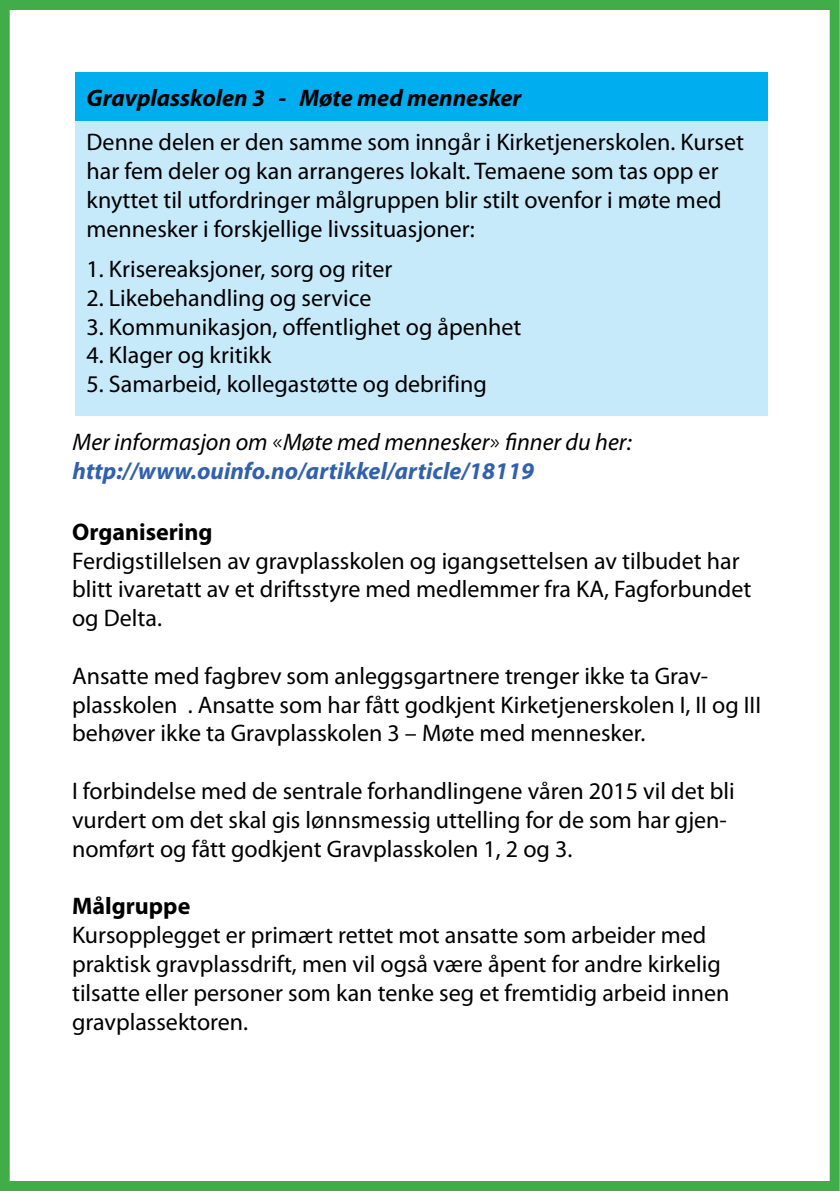
<style>
.page{position:relative;width:840px;height:1191px;background:#fff}
.page>*{position:absolute;margin:0;border:0;box-sizing:border-box;transform-origin:0 0}
.t1{font:24px/28.8px "Myriad Pro";color:#000}
.t2{font:italic 24px/28.8px "Myriad Pro";color:#000}
.t3{font:italic 700 24px "Myriad Pro";color:#000}
.t4{font:700 24px "Myriad Pro";color:#000}
.s1{font-family:"Adobe Jenson Pro";font-weight:300;font-style:normal}
.s2{font-weight:700;color:#3160ad}
</style>
<div class="page">
<div style="left:0;top:0;width:839px;height:1191px;border:10px solid #41ad49"></div>
<div style="left:75px;top:78px;width:692px;height:337px;background:#c7eafb"></div>
<div style="left:75px;top:72px;width:692px;height:48px;background:#00aeef"></div>
<p class="t3" style="left:86px;top:82px;width:436px">Gravplasskolen 3 - Møte med mennesker</p>
<p class="t1" style="left:86px;top:128px;width:658px">Denne delen er den samme som inngår i Kirketjenerskolen. Kurset har fem deler og kan arrangeres lokalt. Temaene som tas opp er knyttet til utfordringer målgruppen blir stilt ovenfor i møte med mennesker i forskjellige livssituasjoner:</p>
<p class="t1" style="left:86px;top:254px;width:307px">1. Krisereaksjoner, sorg og riter</p>
<p class="t1" style="left:86px;top:283px;width:286px">2. Likebehandling og service</p>
<p class="t1" style="left:86px;top:312px;width:436px">3. Kommunikasjon, offentlighet og åpenhet</p>
<p class="t1" style="left:86px;top:341px;width:186px">4. Klager og kritikk</p>
<p class="t1" style="left:86px;top:369px;width:401px">5. Samarbeid, kollegastøtte og debrifing</p>
<p class="t2" style="left:73px;top:427px;width:560px">Mer informasjon om <span class="s1">«</span>Møte med mennesker<span class="s1">»</span> finner du her: <span class="s2">http://www.ouinfo.no/artikkel/article/18119</span></p>
<p class="t4" style="left:72px;top:516px;width:142px">Organisering</p>
<p class="t1" style="left:72px;top:546px;width:680px">Ferdigstillelsen av gravplasskolen og igangsettelsen av tilbudet har blitt ivaretatt av et driftsstyre med medlemmer fra KA, Fagforbundet og Delta.</p>
<p class="t1" style="left:72px;top:661px;width:690px">Ansatte med fagbrev som anleggsgartnere trenger ikke ta Grav&shy;plasskolen . Ansatte som har fått godkjent Kirketjenerskolen I, II og III behøver ikke ta Gravplasskolen 3 – Møte med mennesker.</p>
<p class="t1" style="left:72px;top:776px;width:664px">I forbindelse med de sentrale forhandlingene våren 2015 vil det bli vurdert om det skal gis lønnsmessig uttelling for de som har gjen&shy;nomført og fått godkjent Gravplasskolen 1, 2 og 3.</p>
<p class="t4" style="left:72px;top:890px;width:120px">Målgruppe</p>
<p class="t1" style="left:72px;top:920px;width:658px">Kursopplegget er primært rettet mot ansatte som arbeider med praktisk gravplassdrift, men vil også være åpent for andre kirkelig tilsatte eller personer som kan tenke seg et fremtidig arbeid innen gravplassektoren.</p>
</div>
